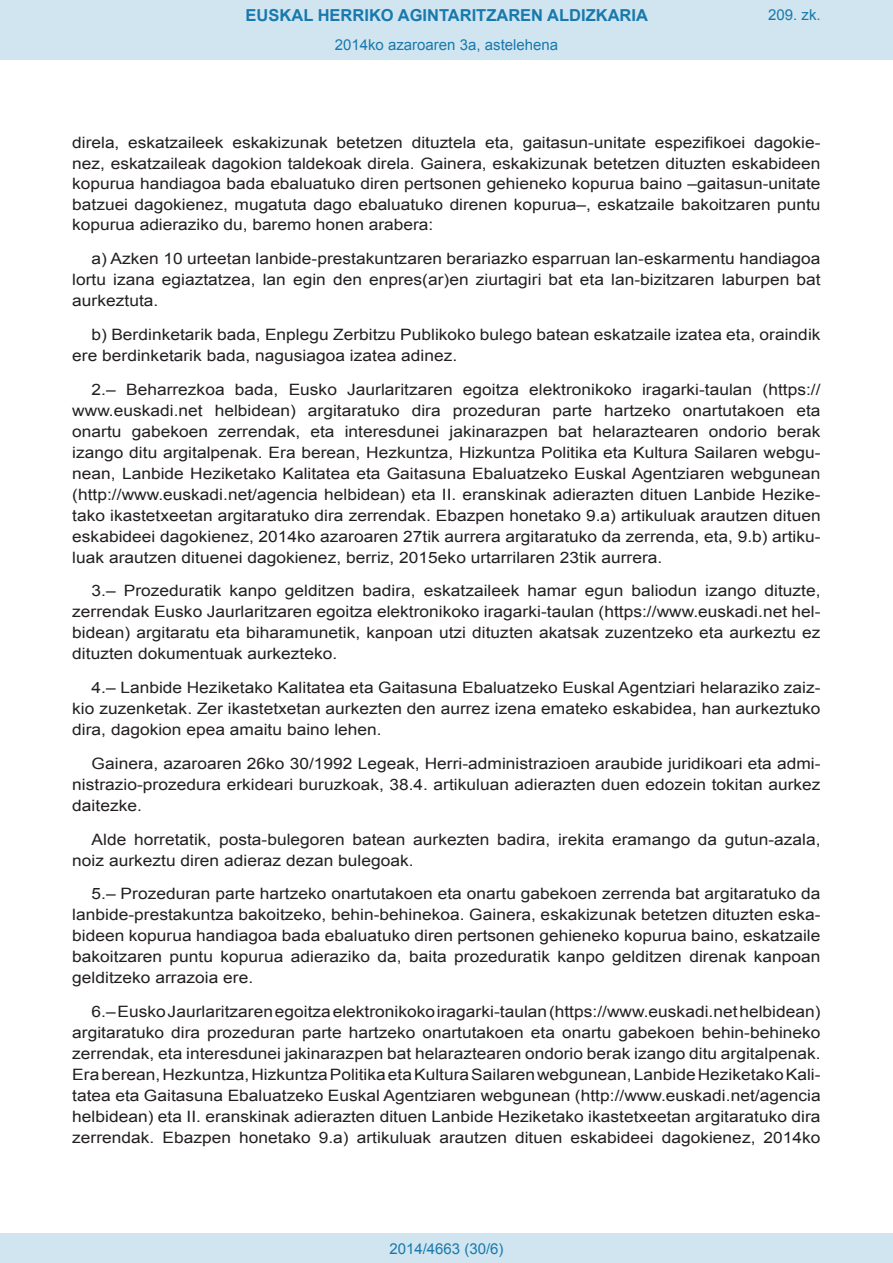
<style>
.page{position:relative;width:893px;height:1263px;background:#fff}
.page>*{position:absolute;margin:0;border:0;box-sizing:border-box;transform-origin:0 0}
.t1{font:700 16.5px "Arial";color:#1879ad}
.BOPVDetalle{font:15.6px/21px "Arial";color:#231f20;text-align:justify;scale:1.11 1}
.Paginacion_Centro{font:15px "Arial";color:#1879ad}
</style>
<div class="page">
<div style="left:0;top:0;width:893px;height:60px;background:#d0e5f0"></div>
<div style="left:0;top:1233px;width:893px;height:30px;background:#d0e5f0"></div>
<p class="t1" style="left:246px;top:4px;width:404px">EUSKAL HERRIKO AGINTARITZAREN ALDIZKARIA</p>
<p class="Paginacion_Centro" style="left:335px;top:35px;width:225px">2014ko azaroaren 3a, astelehena</p>
<p class="Paginacion_Centro" style="left:768px;top:5px;width:54px">209. zk.</p>
<p class="BOPVDetalle" style="left:72px;top:132px;width:676px;line-height:20.5px">direla, eskatzaileek eskakizunak betetzen dituztela eta, gaitasun-unitate espezifikoei dagokie&shy;nez, eskatzaileak dagokion taldekoak direla. Gainera, eskakizunak betetzen dituzten eskabideen kopurua handiagoa bada ebaluatuko diren pertsonen gehieneko kopurua baino –gaitasun-unitate batzuei dagokienez, mugatuta dago ebaluatuko direnen kopurua–, eskatzaile bakoitzaren puntu kopurua adieraziko du, baremo honen arabera:</p>
<p class="BOPVDetalle" style="left:72px;top:248px;width:676px;text-indent:19px">a) Azken 10 urteetan lanbide-prestakuntzaren berariazko esparruan lan-eskarmentu handiagoa lortu izana egiaztatzea, lan egin den enpres(ar)en ziurtagiri bat eta lan-bizitzaren laburpen bat aurkeztuta.</p>
<p class="BOPVDetalle" style="left:72px;top:324px;width:676px;text-indent:19px">b) Berdinketarik bada, Enplegu Zerbitzu Publikoko bulego batean eskatzaile izatea eta, oraindik ere berdinketarik bada, nagusiagoa izatea adinez.</p>
<p class="BOPVDetalle" style="left:72px;top:379px;width:676px;text-indent:19px">2.– Beharrezkoa bada, Eusko Jaurlaritzaren egoitza elektronikoko iragarki-taulan (https:// www.euskadi.net helbidean) argitaratuko dira prozeduran parte hartzeko onartutakoen eta onartu gabekoen zerrendak, eta interesdunei jakinarazpen bat helaraztearen ondorio berak izango ditu argitalpenak. Era berean, Hezkuntza, Hizkuntza Politika eta Kultura Sailaren webgu&shy;nean, Lanbide Heziketako Kalitatea eta Gaitasuna Ebaluatzeko Euskal Agentziaren webgunean (http://www.euskadi.net/agencia helbidean) eta II. eranskinak adierazten dituen Lanbide Hezike&shy;tako ikastetxeetan argitaratuko dira zerrendak. Ebazpen honetako 9.a) artikuluak arautzen dituen eskabideei dagokienez, 2014ko azaroaren 27tik aurrera argitaratuko da zerrenda, eta, 9.b) artiku&shy;luak arautzen dituenei dagokienez, berriz, 2015eko urtarrilaren 23tik aurrera.</p>
<p class="BOPVDetalle" style="left:72px;top:580px;width:676px;text-indent:19px">3.– Prozeduratik kanpo gelditzen badira, eskatzaileek hamar egun baliodun izango dituzte, zerrendak Eusko Jaurlaritzaren egoitza elektronikoko iragarki-taulan (https://www.euskadi.net hel&shy;bidean) argitaratu eta biharamunetik, kanpoan utzi dituzten akatsak zuzentzeko eta aurkeztu ez dituzten dokumentuak aurkezteko.</p>
<p class="BOPVDetalle" style="left:72px;top:677px;width:676px;text-indent:19px">4.– Lanbide Heziketako Kalitatea eta Gaitasuna Ebaluatzeko Euskal Agentziari helaraziko zaiz&shy;kio zuzenketak. Zer ikastetxetan aurkezten den aurrez izena emateko eskabidea, han aurkeztuko dira, dagokion epea amaitu baino lehen.</p>
<p class="BOPVDetalle" style="left:72px;top:753px;width:676px;text-indent:19px">Gainera, azaroaren 26ko 30/1992 Legeak, Herri-administrazioen araubide juridikoari eta admi&shy;nistrazio-prozedura erkideari buruzkoak, 38.4. artikuluan adierazten duen edozein tokitan aurkez daitezke.</p>
<p class="BOPVDetalle" style="left:72px;top:829px;width:676px;text-indent:19px">Alde horretatik, posta-bulegoren batean aurkezten badira, irekita eramango da gutun-azala, noiz aurkeztu diren adieraz dezan bulegoak.</p>
<p class="BOPVDetalle" style="left:72px;top:884px;width:676px;text-indent:19px">5.– Prozeduran parte hartzeko onartutakoen eta onartu gabekoen zerrenda bat argitaratuko da lanbide-prestakuntza bakoitzeko, behin-behinekoa. Gainera, eskakizunak betetzen dituzten eska&shy;bideen kopurua handiagoa bada ebaluatuko diren pertsonen gehieneko kopurua baino, eskatzaile bakoitzaren puntu kopurua adieraziko da, baita prozeduratik kanpo gelditzen direnak kanpoan gelditzeko arrazoia ere.</p>
<p class="BOPVDetalle" style="left:72px;top:1001px;width:676px;text-indent:19px">6.– Eusko Jaurlaritzaren egoitza elektronikoko iragarki-taulan (https://www.euskadi.net helbidean) argitaratuko dira prozeduran parte hartzeko onartutakoen eta onartu gabekoen behin-behineko zerrendak, eta interesdunei jakinarazpen bat helaraztearen ondorio berak izango ditu argitalpenak.<br>Era berean, Hezkuntza, Hizkuntza Politika eta Kultura Sailaren webgunean, Lanbide Heziketako Kali&shy;tatea eta Gaitasuna Ebaluatzeko Euskal Agentziaren webgunean (http://www.euskadi.net/agencia helbidean) eta II. eranskinak adierazten dituen Lanbide Heziketako ikastetxeetan argitaratuko dira zerrendak. Ebazpen honetako 9.a) artikuluak arautzen dituen eskabideei dagokienez, 2014ko</p>
<p class="Paginacion_Centro" style="left:389px;top:1238px;width:116px">2014/4663 (30/6)</p>
</div>
